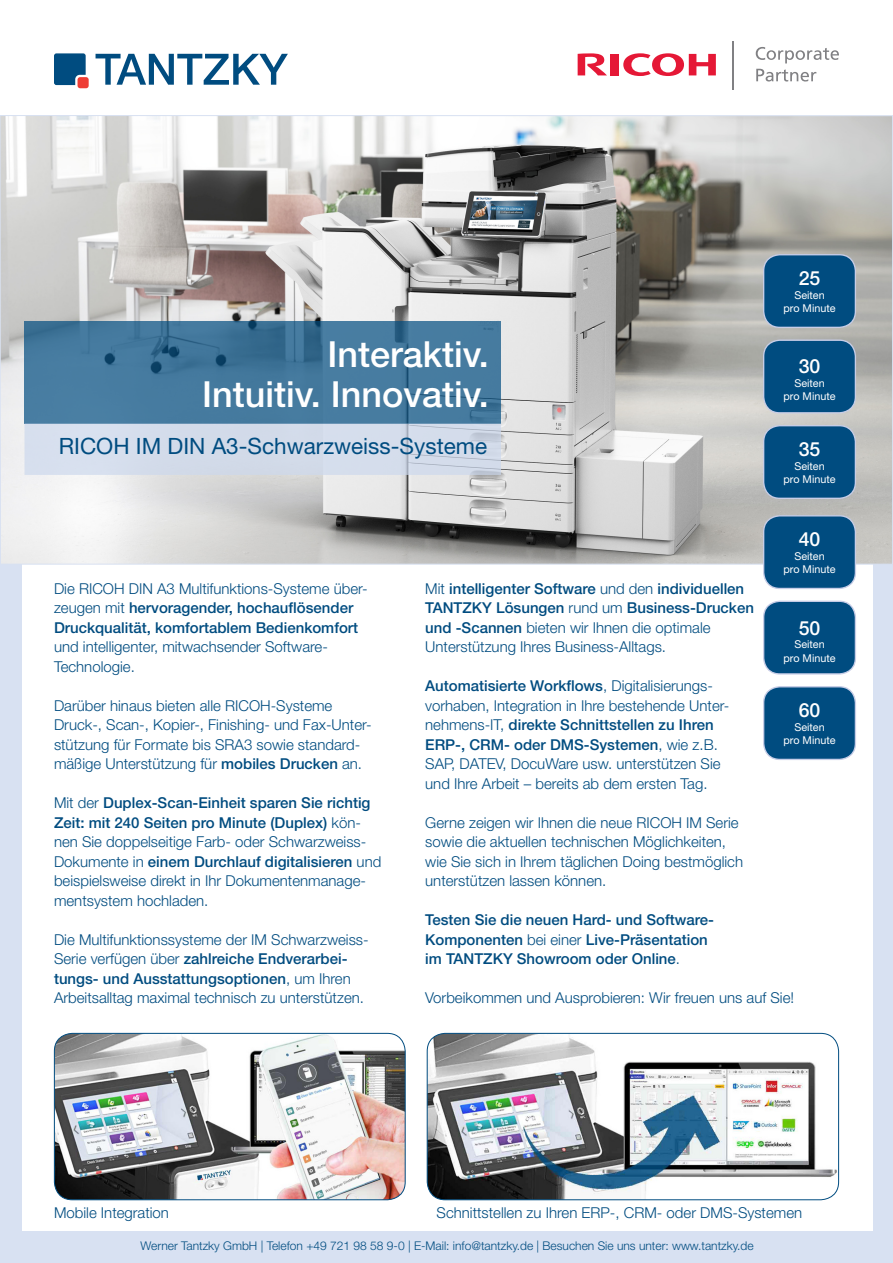
<style>
.page{position:relative;width:893px;height:1263px;background:#fff}
.page>*{position:absolute;margin:0;border:0;box-sizing:border-box;transform-origin:0 0}
.t1{font:500 36px/40.5px "Helvetica Neue LT Pro";color:#fff;text-align:right}
.t2{font:22.5px "Helvetica Neue LT Pro";color:#004c80}
.t3{font:500 19.5px "Helvetica Neue LT Pro";color:#fff}
.t4{font:300 15px/19.5px "Helvetica Neue LT Pro";color:#004c80}
.t5{font:500 15px "Helvetica Neue LT Pro";color:#004c80}
.t6{font:300 12px "Helvetica Neue LT Pro";color:#004c80}
.t7{font:10.8px/13.5px "Helvetica Neue LT Pro";color:#fff;text-align:center}
.s1{font-weight:500}
.s2{font-weight:300}
</style>
<div class="page">
<div style="left:1px;top:441px;width:892px;height:822px;background:#d8e1f2"></div>
<div style="left:22px;top:440px;width:850px;height:791px;background:#fff"></div>
<img style="left:2px;top:117px;width:889px;height:445px">
<svg style="left:54px;top:53px;width:32px;height:32px"></svg>
<div style="left:78px;top:77px;width:11px;height:11px;background:#ee3e35;border-radius:3px"></div>
<svg style="left:96px;top:54px;width:192px;height:31px"></svg>
<svg style="left:25px;top:321px;width:476px;height:103px;background:#43789c"></svg>
<div style="left:25px;top:424px;width:476px;height:51px;background:#d4dceb"></div>
<svg style="left:623px;top:53px;width:93px;height:23px"></svg>
<div style="left:611px;top:54px;width:8px;height:21px;background:#e51836"></div>
<svg style="left:578px;top:53px;width:29px;height:22px"></svg>
<hr style="left:733px;top:41px;width:1px;height:49px;background:#808083">
<svg style="left:756px;top:47px;width:83px;height:16px"></svg>
<svg style="left:756px;top:69px;width:60px;height:13px"></svg>
<div style="left:764px;top:255px;width:91px;height:72px;background:#004c80;border-radius:16px"></div>
<div style="left:763px;top:254px;width:93px;height:74px;border:1px solid #c7cde7;border-radius:16px"></div>
<div style="left:764px;top:340px;width:91px;height:73px;background:#004c80;border-radius:16px"></div>
<div style="left:763px;top:339px;width:93px;height:74px;border:1px solid #c7cde7;border-radius:16px"></div>
<div style="left:764px;top:426px;width:91px;height:72px;background:#004c80;border-radius:16px"></div>
<div style="left:763px;top:425px;width:93px;height:74px;border:1px solid #c7cde7;border-radius:16px"></div>
<img style="left:54px;top:1033px;width:351px;height:167px">
<div style="left:54px;top:1033px;width:352px;height:167px;border:1px solid #004c80;border-radius:18px"></div>
<div style="left:764px;top:516px;width:91px;height:72px;background:#004c80;border-radius:16px"></div>
<div style="left:763px;top:515px;width:93px;height:74px;border:1px solid #c7cde7;border-radius:16px"></div>
<div style="left:764px;top:601px;width:91px;height:73px;background:#004c80;border-radius:16px"></div>
<div style="left:763px;top:601px;width:93px;height:74px;border:1px solid #c7cde7;border-radius:16px"></div>
<div style="left:764px;top:687px;width:91px;height:72px;background:#004c80;border-radius:16px"></div>
<div style="left:763px;top:686px;width:93px;height:74px;border:1px solid #c7cde7;border-radius:16px"></div>
<img style="left:427px;top:1033px;width:412px;height:167px">
<div style="left:427px;top:1033px;width:412px;height:167px;border:1px solid #004c80;border-radius:18px"></div>
<p class="t1" style="left:202px;top:333px;width:288px">Interaktiv.<br>Intuitiv. Innovativ.</p>
<p class="t2" style="left:59px;top:432px;width:430px">RICOH IM DIN A3-Schwarzweiss-Systeme</p>
<p class="t3" style="left:799px;top:266px;width:23px">25</p>
<p class="t7" style="left:783px;top:288px;width:54px">Seiten<br>pro Minute</p>
<p class="t3" style="left:799px;top:355px;width:23px">30</p>
<p class="t7" style="left:783px;top:376px;width:54px">Seiten<br>pro Minute</p>
<p class="t3" style="left:799px;top:437px;width:23px">35</p>
<p class="t7" style="left:783px;top:459px;width:54px">Seiten<br>pro Minute</p>
<p class="t3" style="left:799px;top:528px;width:23px">40</p>
<p class="t7" style="left:783px;top:549px;width:54px">Seiten<br>pro Minute</p>
<p class="t4" style="left:54px;top:578px;width:315px">Die RICOH DIN A3 Multifunktions-Systeme über&shy;zeugen mit <span class="s1">hervoragender, hochauflösender Druckqualität, komfortablem Bedienkomfort </span>und intelligenter, mitwachsender Software-Technologie.</p>
<p class="t4" style="left:54px;top:695px;width:319px">Darüber hinaus bieten alle RICOH-Systeme Druck-, Scan-, Kopier-, Finishing- und Fax-Unter&shy;stützung für Formate bis SRA3 sowie standard&shy;mäßige Unterstützung für <span class="s1">mobiles Drucken</span> an.</p>
<p class="t4" style="left:54px;top:793px;width:329px">Mit der <span class="s1">Duplex-Scan-Einheit sparen Sie richtig Zeit: mit 240 Seiten pro Minute (Duplex)</span> kön&shy;nen Sie doppelseitige Farb- oder Schwarzweiss-Dokumente in <span class="s1">einem Durchlauf digitalisieren</span> und beispielsweise direkt in Ihr Dokumentenmanage&shy;mentsystem hochladen.</p>
<p class="t4" style="left:54px;top:929px;width:316px">Die Multifunktionssysteme der IM Schwarzweiss-Serie verfügen über <span class="s1">zahlreiche Endverarbei&shy;tungs- und Ausstattungsoptionen</span>, um Ihren Arbeitsalltag maximal technisch zu unterstützen.</p>
<p class="t5" style="left:425px;top:579px;width:320px"><span class="s2">Mit</span> intelligenter Software <span class="s2">und den</span> individuellen</p>
<p class="t5" style="left:425px;top:599px;width:330px">TANTZKY Lösungen <span class="s2">rund um</span> Business-Drucken</p>
<p class="t4" style="left:425px;top:617px;width:287px"><span class="s1">und -Scannen</span> bieten wir Ihnen die optimale</p>
<p class="t4" style="left:425px;top:637px;width:242px">Unterstützung Ihres Business-Alltags.</p>
<p class="t5" style="left:425px;top:677px;width:289px">Automatisierte Workflows<span class="s2">, Digitalisierungs-</span></p>
<p class="t4" style="left:425px;top:695px;width:305px">vorhaben, Integration in Ihre bestehende Unter-</p>
<p class="t5" style="left:425px;top:716px;width:290px"><span class="s2">nehmens-IT,</span> direkte Schnittstellen zu Ihren</p>
<p class="t5" style="left:425px;top:735px;width:294px">ERP-, CRM- oder DMS-Systemen<span class="s2">, wie z.B.</span></p>
<p class="t4" style="left:425px;top:754px;width:297px">SAP, DATEV, DocuWare usw. unterstützen Sie</p>
<p class="t4" style="left:425px;top:773px;width:284px">und Ihre Arbeit – bereits ab dem ersten Tag.</p>
<p class="t4" style="left:425px;top:812px;width:315px">Gerne zeigen wir Ihnen die neue RICOH IM Serie</p>
<p class="t4" style="left:425px;top:832px;width:302px">sowie die aktuellen technischen Möglichkeiten,</p>
<p class="t4" style="left:425px;top:851px;width:319px">wie Sie sich in Ihrem täglichen Doing bestmöglich</p>
<p class="t4" style="left:425px;top:871px;width:183px">unterstützen lassen können.</p>
<p class="t5" style="left:425px;top:911px;width:290px">Testen Sie die neuen Hard- und Software-</p>
<p class="t5" style="left:425px;top:930px;width:284px">Komponenten <span class="s2">bei einer</span> Live-Präsentation</p>
<p class="t5" style="left:425px;top:950px;width:256px">im TANTZKY Showroom oder Online<span class="s2">.</span></p>
<p class="t4" style="left:425px;top:988px;width:370px">Vorbeikommen und Ausprobieren: Wir freuen uns auf Sie!</p>
<p class="t3" style="left:799px;top:616px;width:23px">50</p>
<p class="t7" style="left:783px;top:637px;width:54px">Seiten<br>pro Minute</p>
<p class="t3" style="left:799px;top:698px;width:23px">60</p>
<p class="t7" style="left:783px;top:720px;width:54px">Seiten<br>pro Minute</p>
<p class="t4" style="left:54px;top:1203px;width:117px">Mobile Integration</p>
<p class="t4" style="left:437px;top:1203px;width:367px">Schnittstellen zu Ihren ERP-, CRM- oder DMS-Systemen</p>
<p class="t6" style="left:140px;top:1239px;width:615px">Werner Tantzky GmbH | Telefon +49 721 98 58 9-0 | E-Mail: info@tantzky.de | Besuchen Sie uns unter: www.tantzky.de</p>
</div>
